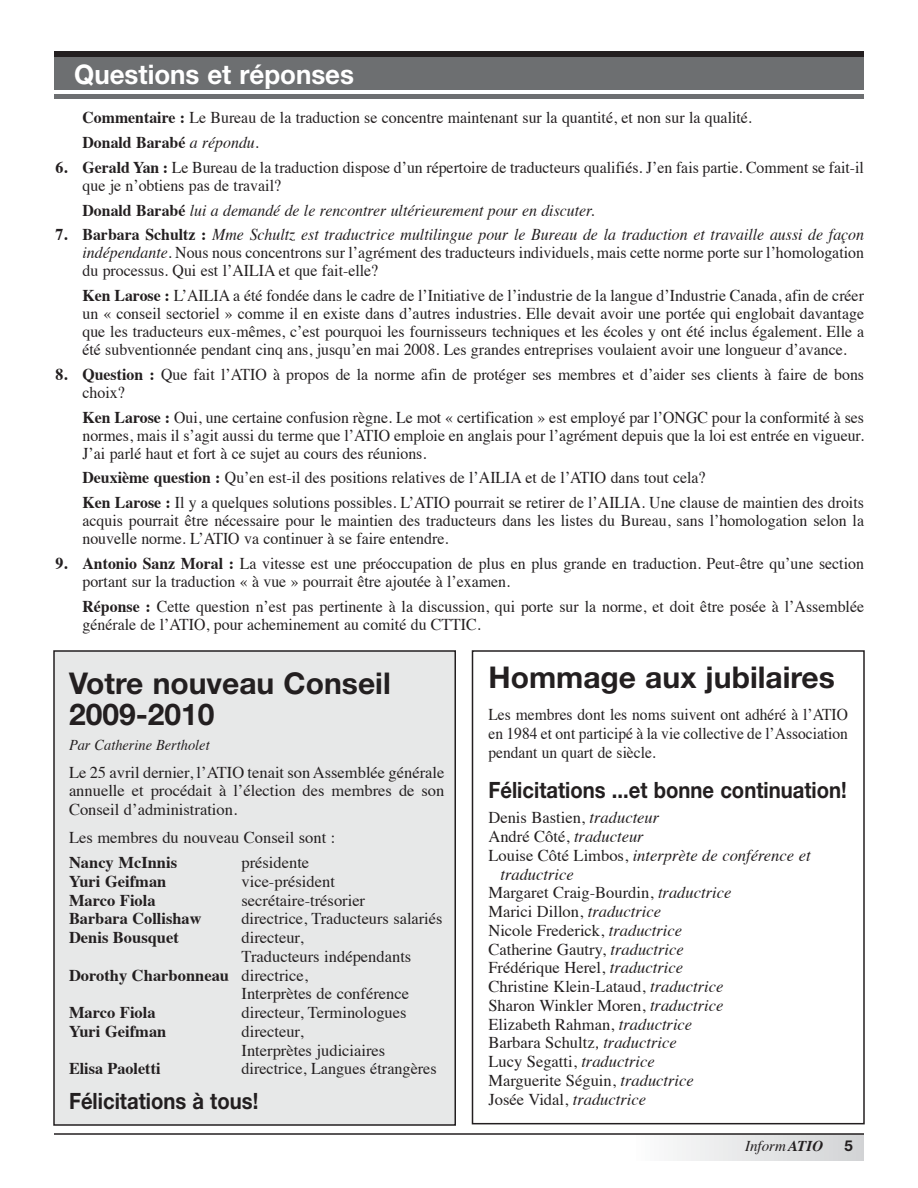
<style>
.page{position:relative;width:918px;height:1188px;background:#fff}
.page>*{position:absolute;margin:0;border:0;box-sizing:border-box;transform-origin:0 0}
.t1{font:700 30px/31.5px "Helvetica Neue";color:#231f20}
.t2{font:700 27px "Helvetica Neue";color:#fff;scale:.96 1}
.t3{font:700 22.5px "Helvetica Neue";color:#231f20;scale:.9 1}
.t4{font:16.5px/18px "Times";color:#231f20;scale:.96 1}
.t5{font:16.5px/18.8px "Times";color:#231f20;text-align:justify}
.t6{font:700 16.5px "Times";color:#231f20}
.t7{font:16.5px/18.8px "Times";color:#231f20;text-align:justify;scale:.94 1}
.t8{font:italic 16.5px "Times";color:#231f20;scale:.96 1}
.t9{font:italic 16.5px "Times";color:#231f20}
.t10{font:italic 15px "Times";color:#231f20;scale:.96 1}
.t11{font:italic 15px "Times";color:#231f20}
.t12{font:700 15px "Helvetica Neue";color:#231f20}
.s1{font-weight:700}
.s2{font-style:italic}
.s3{font-weight:700;font-style:normal}
.s4{font-weight:400}
.s5{font-style:normal}
</style>
<div class="page">
<div style="left:472px;top:650px;width:393px;height:474px;border:2px solid #231f20"></div>
<div style="left:54px;top:651px;width:401px;height:474px;background:#e7e8e8"></div>
<div style="left:53px;top:650px;width:403px;height:476px;border:2px solid #231f20"></div>
<div style="left:630px;top:1134px;width:234px;height:27px;background:linear-gradient(to right,#fdfdfd,#d2d3d5)"></div>
<div style="left:54px;top:56px;width:810px;height:34px;background:#6d6f71"></div>
<div style="left:54px;top:94px;width:810px;height:5px;background:#6d6f71"></div>
<div style="left:54px;top:51px;width:810px;height:6px;background:#231f20"></div>
<hr style="left:54px;top:1133px;width:810px;height:2px;background:#231f20">
<h2 class="t2" style="left:74px;top:58px;width:293px">Questions et réponses</h2>
<p class="t4" style="left:83px;top:104px;width:699px;line-height:24.8px"><span class="s1">Commentaire :</span> Le Bureau de la traduction se concentre maintenant sur la quantité, et non sur la qualité.<br><span class="s1">Donald Barabé</span> <span class="s2">a répondu.</span></p>
<p class="t4" style="left:83px;top:157px;width:816px;text-indent:-27px"><span class="s1">6. Gerald Yan :</span> Le Bureau de la traduction dispose d’un répertoire de traducteurs qualifiés. J’en fais partie. Comment se fait-il que je n’obtiens pas de travail?</p>
<p class="t8" style="left:83px;top:196px;width:535px"><span class="s3">Donald Barabé</span> lui a demandé de le rencontrer ultérieurement pour en discuter.</p>
<p class="t4" style="left:83px;top:224px;width:816px;text-align:justify;text-indent:-27px"><span class="s1">7. Barbara Schultz :</span> <span class="s2">Mme Schultz est traductrice multilingue pour le Bureau de la traduction et travaille aussi de façon indépendante</span>. Nous nous concentrons sur l’agrément des traducteurs individuels, mais cette norme porte sur l’homologation du processus. Qui est l’AILIA et que fait-elle?</p>
<p class="t4" style="left:82px;top:285px;width:816px;text-align:justify"><span class="s1">Ken Larose :</span> L’AILIA a été fondée dans le cadre de l’Initiative de l’industrie de la langue d’Industrie Canada, afin de créer un « conseil sectoriel » comme il en existe dans d’autres industries. Elle devait avoir une portée qui englobait davantage que les traducteurs eux-mêmes, c’est pourquoi les fournisseurs techniques et les écoles y ont été inclus également. Elle a été subventionnée pendant cinq ans, jusqu’en mai 2008. Les grandes entreprises voulaient avoir une longueur d’avance.</p>
<p class="t4" style="left:82px;top:364px;width:816px;text-indent:-27px"><span class="s1">8. Question :</span> Que fait l’ATIO à propos de la norme afin de protéger ses membres et d’aider ses clients à faire de bons choix?</p>
<p class="t4" style="left:82px;top:407px;width:816px;text-align:justify"><span class="s1">Ken Larose :</span> Oui, une certaine confusion règne. Le mot « certification » est employé par l’ONGC pour la conformité à ses normes, mais il s’agit aussi du terme que l’ATIO emploie en anglais pour l’agrément depuis que la loi est entrée en vigueur.<br>J’ai parlé haut et fort à ce sujet au cours des réunions.</p>
<p class="t4" style="left:82px;top:464px;width:816px;line-height:24.8px"><span class="s1">Deuxième question :</span> Qu’en est-il des positions relatives de l’AILIA et de l’ATIO dans tout cela?<br><span class="s1">Ken Larose :</span> Il y a quelques solutions possibles. L’ATIO pourrait se retirer de l’AILIA. Une clause de maintien des droits</p>
<p class="t4" style="left:82px;top:510px;width:816px">acquis pourrait être nécessaire pour le maintien des traducteurs dans les listes du Bureau, sans l’homologation selon la nouvelle norme. L’ATIO va continuer à se faire entendre.</p>
<p class="t4" style="left:82px;top:553px;width:816px;text-indent:-27px"><span class="s1">9. Antonio Sanz Moral :</span> La vitesse est une préoccupation de plus en plus grande en traduction. Peut-être qu’une section portant sur la traduction « à vue » pourrait être ajoutée à l’examen.</p>
<p class="t4" style="left:83px;top:596px;width:816px"><span class="s1">Réponse :</span> Cette question n’est pas pertinente à la discussion, qui porte sur la norme, et doit être posée à l’Assemblée générale de l’ATIO, pour acheminement au comité du CTTIC.</p>
<h1 class="t1" style="left:69px;top:667px;width:323px">Votre nouveau Conseil<br>2009-2010</h1>
<p class="t10" style="left:69px;top:732px;width:148px">Par Catherine Bertholet</p>
<p class="t5" style="left:69px;top:761px;width:377px">Le 25 avril dernier, l’ATIO tenait son Assemblée générale annuelle et procédait à l’élection des membres de son Conseil d’administration.</p>
<p class="t5" style="left:69px;top:826px;width:268px">Les membres du nouveau Conseil sont :</p>
<p class="t6" style="left:69px;top:847px;width:110px">Nancy McInnis</p>
<p class="t5" style="left:242px;top:852px;width:69px">présidente</p>
<p class="t6" style="left:69px;top:865px;width:99px">Yuri Geifman</p>
<p class="t5" style="left:242px;top:870px;width:95px">vice-président</p>
<p class="t6" style="left:69px;top:884px;width:88px">Marco Fiola</p>
<p class="t5" style="left:241px;top:889px;width:125px">secrétaire-trésorier</p>
<p class="t6" style="left:69px;top:903px;width:134px">Barbara Collishaw</p>
<p class="t5" style="left:241px;top:908px;width:202px">directrice, Traducteurs salariés</p>
<p class="t6" style="left:69px;top:922px;width:111px">Denis Bousquet</p>
<p class="t5" style="left:242px;top:927px;width:64px">directeur,</p>
<p class="t5" style="left:242px;top:945px;width:171px">Traducteurs indépendants</p>
<p class="t6" style="left:69px;top:959px;width:240px">Dorothy Charbonneau <span class="s4">directrice,</span></p>
<p class="t5" style="left:242px;top:983px;width:169px">Interprètes de conférence</p>
<p class="t6" style="left:69px;top:997px;width:88px">Marco Fiola</p>
<p class="t5" style="left:242px;top:1002px;width:167px">directeur, Terminologues</p>
<p class="t6" style="left:69px;top:1015px;width:99px">Yuri Geifman</p>
<p class="t5" style="left:242px;top:1020px;width:145px">directeur,<br>Interprètes judiciaires</p>
<p class="t6" style="left:69px;top:1053px;width:93px">Elisa Paoletti</p>
<p class="t5" style="left:242px;top:1058px;width:197px">directrice, Langues étrangères</p>
<h3 class="t3" style="left:69px;top:1087px;width:212px">Félicitations à tous!</h3>
<h1 class="t1" style="left:488px;top:661px;width:348px">Hommage aux jubilaires</h1>
<p class="t7" style="left:488px;top:704px;width:384px">Les membres dont les noms suivent ont adhéré à l’ATIO en 1984 et ont participé à la vie collective de l’Association pendant un quart de siècle.</p>
<h3 class="t3" style="left:488px;top:776px;width:400px">Félicitations ...et bonne continuation!</h3>
<p class="t5" style="left:488px;top:807px;width:172px">Denis Bastien, <span class="s2">traducteur</span></p>
<p class="t5" style="left:488px;top:826px;width:157px">André Côté, <span class="s2">traducteur</span></p>
<p class="t9" style="left:488px;top:841px;width:324px"><span class="s5">Louise Côté Limbos,</span> interprète de conférence et</p>
<p class="t9" style="left:500px;top:860px;width:75px">traductrice</p>
<p class="t5" style="left:488px;top:882px;width:244px">Margaret Craig-Bourdin, <span class="s2">traductrice</span></p>
<p class="t5" style="left:488px;top:901px;width:174px">Marici Dillon, <span class="s2">traductrice</span></p>
<p class="t5" style="left:488px;top:920px;width:195px">Nicole Frederick, <span class="s2">traductrice</span></p>
<p class="t5" style="left:488px;top:938px;width:197px">Catherine Gautry, <span class="s2">traductrice</span></p>
<p class="t5" style="left:488px;top:957px;width:196px">Frédérique Herel, <span class="s2">traductrice</span></p>
<p class="t5" style="left:488px;top:976px;width:236px">Christine Klein-Lataud, <span class="s2">traductrice</span></p>
<p class="t5" style="left:488px;top:995px;width:236px">Sharon Winkler Moren, <span class="s2">traductrice</span></p>
<p class="t5" style="left:488px;top:1013px;width:205px">Elizabeth Rahman, <span class="s2">traductrice</span></p>
<p class="t5" style="left:488px;top:1032px;width:190px">Barbara Schultz<span class="s2">, traductrice</span></p>
<p class="t5" style="left:488px;top:1051px;width:168px">Lucy Segatti, <span class="s2">traductrice</span></p>
<p class="t5" style="left:488px;top:1069px;width:207px">Marguerite Séguin, <span class="s2">traductrice</span></p>
<p class="t5" style="left:488px;top:1088px;width:159px">Josée Vidal, <span class="s2">traductrice</span></p>
<p class="t11" style="left:745px;top:1133px;width:80px">Inform <span class="s1">atio</span></p>
<p class="t12" style="left:845px;top:1136px;width:10px">5</p>
</div>
